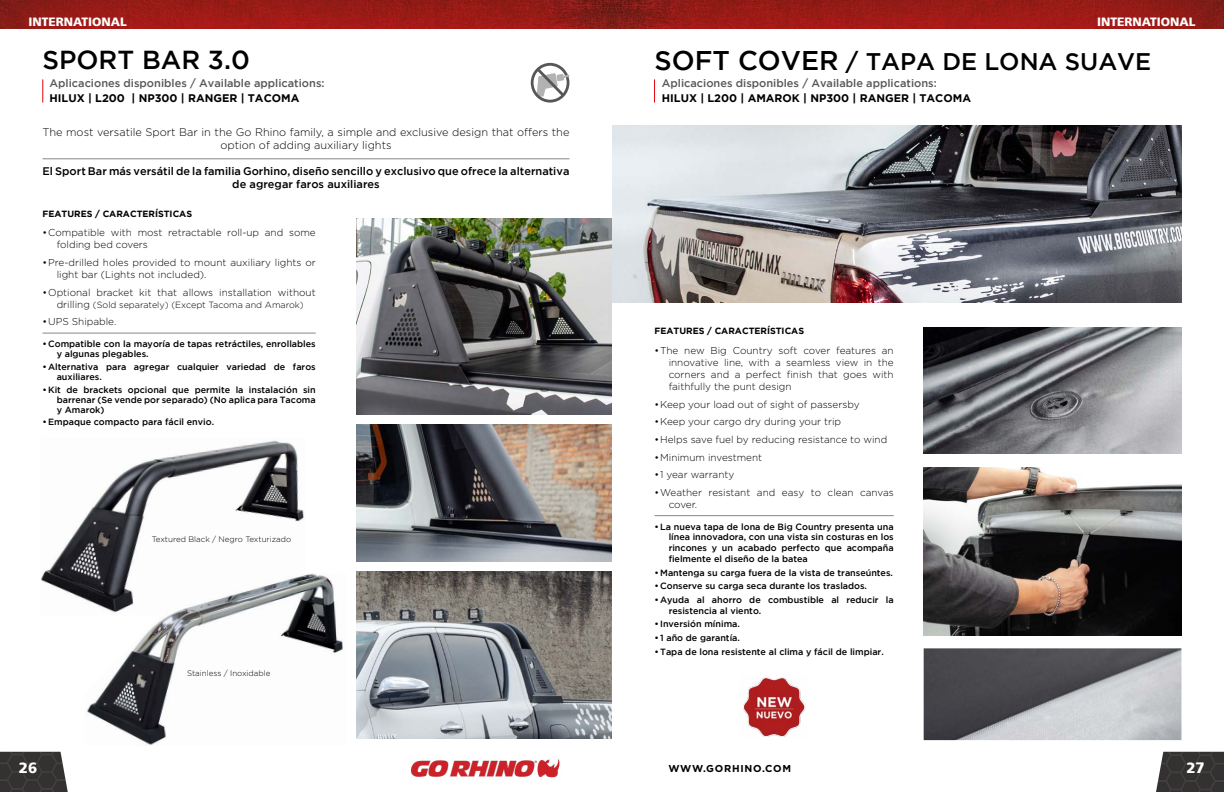
<style>
.page{position:relative;width:1224px;height:792px;background:#fff}
.page>*{position:absolute;margin:0;border:0;box-sizing:border-box;transform-origin:0 0}
.t1{font:500 26px "Gotham";color:#000}
.t2{font:500 24px "Gotham";color:#000}
.t3{font:900 15px "Frutiger";color:#fff}
.t4{font:900 12px "Frutiger";color:#fff}
.t5{font:300 11px/13px "Gotham";color:#000;text-align:center}
.t6{font:500 11px/13px "Gotham";color:#000;text-align:center}
.t7{font:500 11px "Gotham";color:#575756}
.t8{font:700 11px "Gotham";color:#000}
.t9{font:300 10px/12px "Gotham";color:#000}
.t10{font:700 10px "Gotham";letter-spacing:.075em;color:#000}
.t11{font:500 9px/10.8px "Gotham";color:#000}
.t12{font:700 9px "Gotham";color:#000}
.t13{font:300 9px "Gotham";color:#000}
.t14{font:300 8px "Gotham";color:#000}
.s1{font-size:27px}
.s2{font-size:10px}
</style>
<div class="page">
<img style="left:0;top:752px;width:68px;height:40px">
<img style="left:1156px;top:752px;width:68px;height:40px">
<img style="left:0;top:0;width:1224px;height:28px">
<img style="left:411px;top:759px;width:149px;height:19px">
<img style="left:612px;top:125px;width:569px;height:177px">
<img style="left:924px;top:648px;width:257px;height:92px">
<img style="left:924px;top:468px;width:257px;height:168px">
<img style="left:924px;top:328px;width:257px;height:126px">
<img style="left:743px;top:677px;width:63px;height:60px">
<hr style="left:655px;top:515px;width:239px;height:1px;background:#878787">
<img style="left:41px;top:440px;width:263px;height:159px">
<img style="left:84px;top:573px;width:259px;height:172px">
<img style="left:357px;top:219px;width:255px;height:196px">
<img style="left:357px;top:424px;width:255px;height:138px">
<img style="left:357px;top:571px;width:255px;height:168px">
<svg style="left:531px;top:63px;width:39px;height:40px"></svg>
<hr style="left:43px;top:333px;width:273px;height:1px;background:#878787">
<hr style="left:43px;top:159px;width:526px;height:1px;background:#878787">
<svg style="left:43px;top:79px;width:1px;height:24px"></svg>
<svg style="left:654px;top:79px;width:1px;height:24px"></svg>
<h3 class="t4" style="left:28px;top:14px;width:100px">INTERNATIONAL</h3>
<h3 class="t4" style="left:1097px;top:14px;width:100px">INTERNATIONAL</h3>
<h2 class="t2" style="left:655px;top:48px;width:498px"><span class="s1">SOFT COVER</span> / TAPA DE LONA SUAVE</h2>
<h1 class="t1" style="left:43px;top:45px;width:209px">SPORT BAR 3.0</h1>
<p class="t7" style="left:50px;top:77px;width:276px">Aplicaciones disponibles / Available applications:</p>
<p class="t8" style="left:50px;top:92px;width:251px">HILUX | L200 | NP300 | RANGER | TACOMA</p>
<p class="t5" style="left:43px;top:126px;width:528px">The most versatile Sport Bar in the Go Rhino family, a simple and exclusive design that offers the option of adding auxiliary lights</p>
<p class="t6" style="left:43px;top:165px;width:528px">El Sport Bar más versátil de la familia Gorhino, diseño sencillo y exclusivo que ofrece la alternativa de agregar faros auxiliares</p>
<p class="t12" style="left:43px;top:208px;width:151px">FEATURES / CARACTERÍSTICAS</p>
<p class="t9" style="left:57px;top:227px;width:261px;text-indent:-14px">•Compatible with most retractable roll-up and some folding bed covers</p>
<p class="t9" style="left:57px;top:256px;width:261px;text-indent:-14px">•Pre-drilled holes provided to mount auxiliary lights or light bar (Lights not included).</p>
<p class="t9" style="left:43px;top:286px;width:275px">•Optional bracket kit that allows installation without</p>
<p class="t13" style="left:57px;top:299px;width:249px"><span class="s2">drilling</span> (Sold separately) (Except Tacoma and Amarok)</p>
<p class="t9" style="left:43px;top:316px;width:75px">•UPS Shipable.</p>
<p class="t11" style="left:57px;top:339px;width:261px;line-height:10px;text-indent:-14px">•Compatible con la mayoría de tapas retráctiles, enrollables y algunas plegables.</p>
<p class="t11" style="left:57px;top:361px;width:261px;line-height:10px;text-indent:-14px">•Alternativa para agregar cualquier variedad de faros auxiliares.</p>
<p class="t11" style="left:57px;top:384px;width:261px;line-height:10px;text-align:justify;text-indent:-14px">•Kit de brackets opcional que permite la instalación sin barrenar (Se vende por separado) (No aplica para Tacoma y Amarok)</p>
<p class="t11" style="left:43px;top:417px;width:173px">•Empaque compacto para fácil envio.</p>
<p class="t14" style="left:152px;top:535px;width:141px">Textured Black / Negro Texturizado</p>
<p class="t14" style="left:187px;top:669px;width:85px">Stainless / Inoxidable</p>
<p class="t7" style="left:662px;top:77px;width:276px">Aplicaciones disponibles / Available applications:</p>
<p class="t8" style="left:662px;top:92px;width:311px">HILUX | L200 | AMAROK | NP300 | RANGER | TACOMA</p>
<p class="t12" style="left:655px;top:326px;width:151px">FEATURES / CARACTERÍSTICAS</p>
<p class="t9" style="left:669px;top:344px;width:227px;text-align:justify;text-indent:-14px">•The new Big Country soft cover features an innovative line, with a seamless view in the corners and a perfect finish that goes with faithfully the punt design</p>
<p class="t9" style="left:655px;top:398px;width:207px">•Keep your load out of sight of passersby</p>
<p class="t9" style="left:655px;top:416px;width:188px">•Keep your cargo dry during your trip</p>
<p class="t9" style="left:655px;top:433px;width:234px">•Helps save fuel by reducing resistance to wind</p>
<p class="t9" style="left:655px;top:451px;width:109px">•Minimum investment</p>
<p class="t9" style="left:655px;top:469px;width:81px">•1 year warranty</p>
<p class="t9" style="left:669px;top:486px;width:227px;text-indent:-14px">•Weather resistant and easy to clean canvas cover.</p>
<p class="t11" style="left:669px;top:521px;width:227px;text-align:justify;text-indent:-14px">•La nueva tapa de lona de Big Country presenta una línea innovadora, con una vista sin costuras en los rincones y un acabado perfecto que acompaña fielmente el diseño de la batea</p>
<p class="t11" style="left:655px;top:567px;width:240px">•Mantenga su carga fuera de la vista de transeúntes.</p>
<p class="t11" style="left:655px;top:580px;width:214px">•Conserve su carga seca durante los traslados.</p>
<p class="t11" style="left:669px;top:594px;width:227px;text-indent:-14px">•Ayuda al ahorro de combustible al reducir la resistencia al viento.</p>
<p class="t11" style="left:655px;top:619px;width:87px">• Inversión mínima.</p>
<p class="t11" style="left:655px;top:632px;width:87px">• 1 año de garantía.</p>
<p class="t11" style="left:655px;top:646px;width:231px">•Tapa de lona resistente al clima y fácil de limpiar.</p>
<h3 class="t3" style="left:19px;top:759px;width:20px">26</h3>
<p class="t10" style="left:668px;top:763px;width:124px">WWW.GORHINO.COM</p>
<h3 class="t3" style="left:1186px;top:759px;width:20px">27</h3>
</div>
